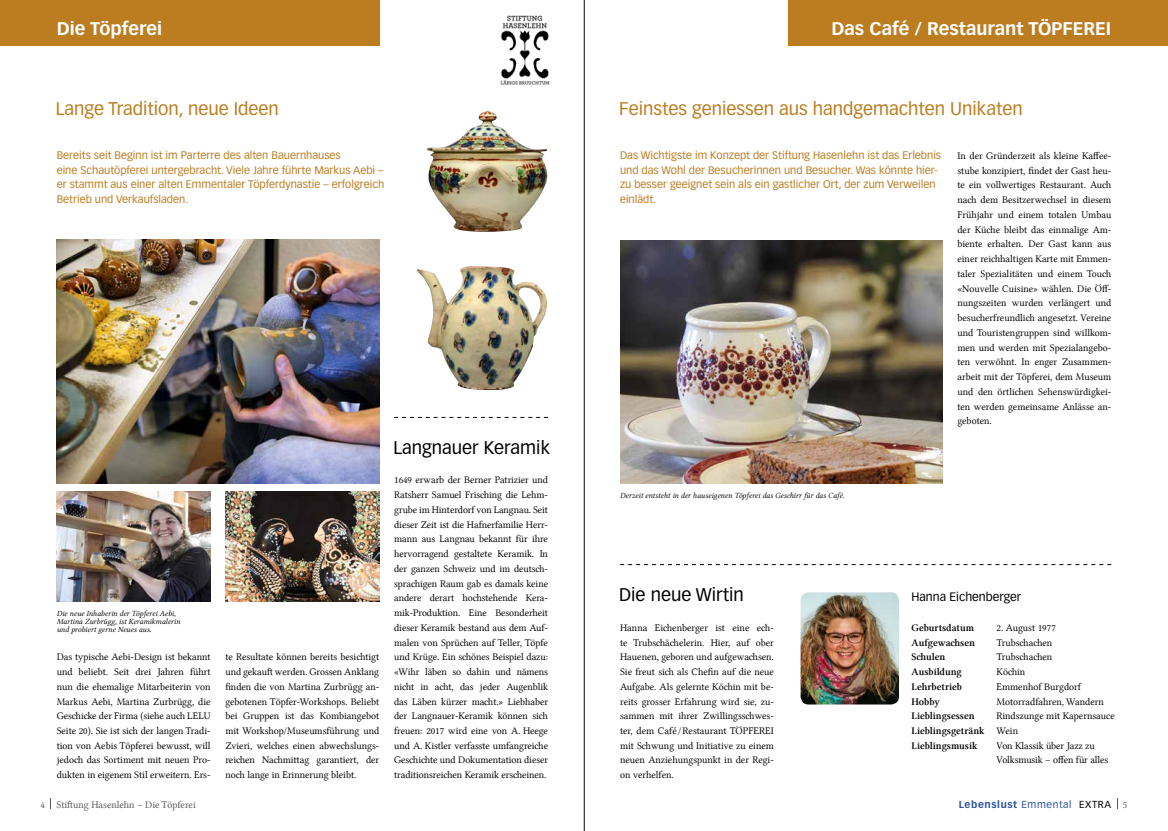
<style>
.page{position:relative;width:1168px;height:831px;background:#fff}
.page>*{position:absolute;margin:0;border:0;box-sizing:border-box;transform-origin:0 0}
.t1{font:18px "Vectora LT Std";color:#bc7c20}
.t2{font:700 18px "Vectora LT Std";color:#fff}
.t3{font:18px "Vectora LT Std";color:#000}
.t4{font:12px "Vectora LT Std";color:#000}
.t5{font:10.8px/14.7px "Vectora LT Std";color:#bc7c20}
.t6{font:10.3px/14.7px "Lin Libertine";color:#000;text-align:justify}
.t7{font:10.3px/14.7px "Lin Libertine B";color:#000}
.t8{font:10.3px "Lin Libertine";color:#565656}
.t9{font:700 10px "Vectora LT Std";letter-spacing:.06em;color:#2d52a0}
.t10{font:8px/8px "Lin Libertine I";color:#000}
.s1{font-family:"Lin Libertine"}
.s2{font-weight:400}
.s3{font-weight:400;color:#000}
.s4{font-family:"Lin Libertine";font-weight:400;font-size:10.3px;color:#565656}
</style>
<div class="page">
<img style="left:620px;top:240px;width:323px;height:243px">
<img style="left:801px;top:592px;width:98px;height:112px">
<div style="left:0;top:0;width:379px;height:45px;background:#bc7c20"></div>
<div style="left:789px;top:0;width:379px;height:45px;background:#bc7c20"></div>
<img style="left:57px;top:240px;width:322px;height:243px">
<svg style="left:394px;top:417px;width:154px;height:1px"></svg>
<svg style="left:620px;top:564px;width:491px;height:1px"></svg>
<img style="left:57px;top:491px;width:154px;height:110px">
<img style="left:225px;top:491px;width:154px;height:110px">
<img style="left:500px;top:15px;width:50px;height:70px">
<img style="left:427px;top:111px;width:121px;height:121px">
<img style="left:417px;top:266px;width:130px;height:124px">
<hr style="left:584px;top:0;width:1px;height:831px;background:#000">
<h1 class="t2" style="left:57px;top:17px;width:107px">Die Töpferei</h1>
<h1 class="t2" style="left:831px;top:17px;width:281px">Das Café / Restaurant TÖPFEREI</h1>
<h1 class="t1" style="left:56px;top:98px;width:224px">Lange Tradition, neue Ideen</h1>
<p class="t5" style="left:57px;top:148px;width:329px">Bereits seit Beginn ist im Parterre des alten Bauernhauses<br>eine Schautöpferei untergebracht. Viele Jahre führte Markus Aebi – er stammt aus einer alten Emmentaler Töpferdynastie – erfolgreich Betrieb und Verkaufsladen.</p>
<p class="t10" style="left:57px;top:609px;width:125px">Die neue Inhaberin der Töpferei Aebi,<br>Martina Zurbrügg, ist Keramikmalerin und probiert gerne Neues aus.</p>
<p class="t6" style="left:57px;top:649px;width:155px">Das typische Aebi-Design ist bekannt und beliebt. Seit drei Jahren führt nun die ehemalige Mitarbeiterin von Markus Aebi, Martina Zurbrügg, die Geschicke der Firma (siehe auch LELU Seite 20). Sie ist sich der langen Tradi&shy;tion von Aebis Töpferei bewusst, will jedoch das Sortiment mit neuen Pro&shy;dukten in eigenem Stil erweitern. Ers-</p>
<p class="t6" style="left:225px;top:649px;width:155px">te Resultate können bereits besichtigt und gekauft werden. Grossen Anklang finden die von Martina Zurbrügg an&shy;gebotenen Töpfer-Workshops. Beliebt bei Gruppen ist das Kombiangebot mit Workshop/Museumsführung und Zvieri, welches einen abwechslungs&shy;reichen Nachmittag garantiert, der noch lange in Erinnerung bleibt.</p>
<h1 class="t3" style="left:393px;top:437px;width:158px">Langnauer Keramik</h1>
<p class="t6" style="left:394px;top:472px;width:155px">1649 erwarb der Berner Patrizier und Ratsherr Samuel Frisching die Lehm&shy;grube im Hinterdorf von Langnau. Seit dieser Zeit ist die Hafnerfamilie Herr&shy;mann aus Langnau bekannt für ihre hervorragend gestaltete Keramik. In der ganzen Schweiz und im deutsch&shy;sprachigen Raum gab es damals keine andere derart hochstehende Kera&shy;mik-Produktion. Eine Besonderheit dieser Keramik bestand aus dem Auf&shy;malen von Sprüchen auf Teller, Töpfe und Krüge. Ein schönes Beispiel dazu: «Wihr läben so dahin und nämens nicht in acht, das jeder Augenblik das Läben kürzer macht.» Liebhaber der Langnauer-Keramik können sich freuen: 2017 wird eine von A. Heege und A. Kistler verfasste umfangreiche Geschichte und Dokumentation dieser traditionsreichen Keramik erscheinen.</p>
<h1 class="t1" style="left:619px;top:98px;width:405px">Feinstes geniessen aus handgemachten Unikaten</h1>
<p class="t5" style="left:620px;top:148px;width:323px">Das Wichtigste im Konzept der Stiftung Hasenlehn ist das Erlebnis und das Wohl der Besucherinnen und Besucher. Was könnte hier&shy;zu besser geeignet sein als ein gastlicher Ort, der zum Verweilen einlädt.</p>
<p class="t6" style="left:957px;top:148px;width:155px">In der Gründerzeit als kleine Kaffee&shy;stube konzipiert, findet der Gast heu&shy;te ein vollwertiges Restaurant. Auch nach dem Besitzerwechsel in diesem Frühjahr und einem totalen Umbau der Küche bleibt das einmalige Am&shy;biente erhalten. Der Gast kann aus einer reichhaltigen Karte mit Emmen&shy;taler Spezialitäten und einem Touch «Nouvelle Cuisine» wählen. Die Öff&shy;nungszeiten wurden verlängert und besucherfreundlich angesetzt. Vereine und Touristengruppen sind willkom&shy;men und werden mit Spezialangebo&shy;ten verwöhnt. In enger Zusammen&shy;arbeit mit der Töpferei, dem Museum und den örtlichen Sehenswürdigkei&shy;ten werden gemeinsame Anlässe an&shy;geboten.</p>
<p class="t10" style="left:620px;top:491px;width:226px">Derzeit entsteht in der hauseigenen Töpferei das Geschirr für das Café.</p>
<h1 class="t3" style="left:619px;top:584px;width:126px">Die neue Wirtin</h1>
<p class="t6" style="left:620px;top:620px;width:155px">Hanna Eichenberger ist eine ech&shy;te Trubschächelerin. Hier, auf ober Hauenen, geboren und aufgewachsen.<br>Sie freut sich als Chefin auf die neue Aufgabe. Als gelernte Köchin mit be&shy;reits grosser Erfahrung wird sie, zu&shy;sammen mit ihrer Zwillingsschwes&shy;ter, dem Café / Restaurant TÖPFEREI mit Schwung und Initiative zu einem neuen Anziehungspunkt in der Regi&shy;on verhelfen.</p>
<p class="t4" style="left:911px;top:590px;width:111px">Hanna Eichenberger</p>
<p class="t7" style="left:911px;top:620px;width:64px">Geburtsdatum</p>
<p class="t6" style="left:996px;top:620px;width:61px">2. August 1977</p>
<p class="t7" style="left:911px;top:635px;width:65px">Aufgewachsen</p>
<p class="t6" style="left:996px;top:634px;width:57px">Trubschachen</p>
<p class="t7" style="left:911px;top:650px;width:35px">Schulen</p>
<p class="t6" style="left:996px;top:649px;width:57px">Trubschachen</p>
<p class="t7" style="left:911px;top:664px;width:52px">Ausbildung</p>
<p class="t6" style="left:996px;top:664px;width:30px">Köchin</p>
<p class="t7" style="left:911px;top:679px;width:52px">Lehrbetrieb</p>
<p class="t6" style="left:996px;top:679px;width:86px">Emmenhof Burgdorf</p>
<p class="t7" style="left:911px;top:694px;width:30px">Hobby</p>
<p class="t6" style="left:996px;top:693px;width:109px">Motorradfahren, Wandern</p>
<p class="t7" style="left:911px;top:709px;width:65px">Lieblingsessen</p>
<p class="t6" style="left:996px;top:708px;width:120px">Rindszunge mit Kapernsauce</p>
<p class="t7" style="left:911px;top:723px;width:108px">Lieblingsgetränk <span class="s1">Wein<br></span>Lieblingsmusik</p>
<p class="t6" style="left:996px;top:738px;width:113px">Von Klassik über Jazz zu<br>Volksmusik – offen für alles</p>
<p class="t8" style="left:41px;top:798px;width:6px">4</p>
<p class="t9" style="left:959px;top:798px;width:170px">Lebenslust <span class="s2">Emmental</span> <span class="s3">EXTRA</span> <span class="s4">5</span></p>
<p class="t8" style="left:57px;top:798px;width:141px">Stiftung Hasenlehn – Die Töpferei</p>
</div>
